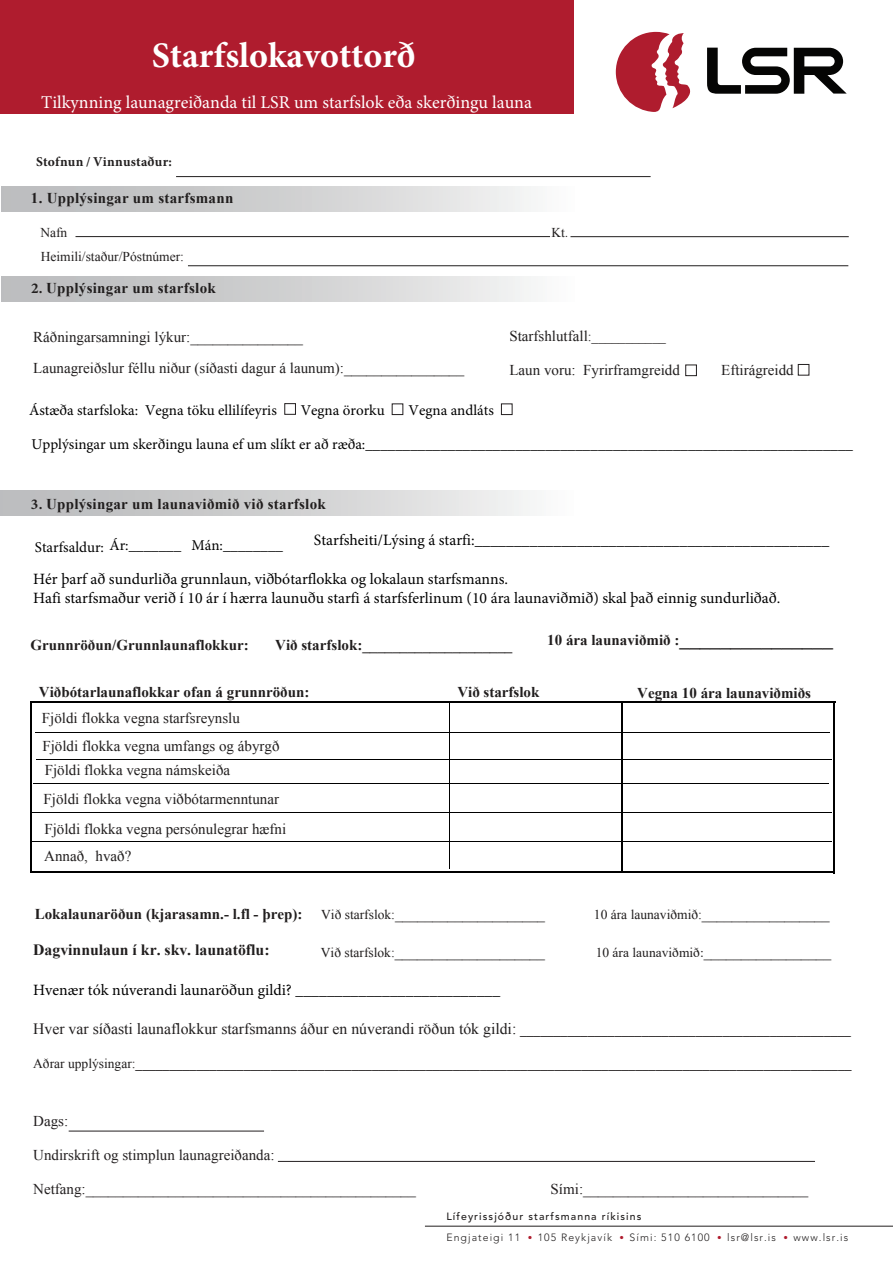
<style>
.page{position:relative;width:893px;height:1263px;background:#fff}
.page>*{position:absolute;margin:0;border:0;box-sizing:border-box;transform-origin:0 0}
.t1{font:700 36px "Minion Pro";color:#fff}
.t2{font:300 33px "Avenir LT Std";color:#af1c2e}
.t3{font:18px "Minion Pro";color:#fff}
.t4{font:15.75px/18.9px "Minion Pro";color:#000}
.t5{font:15.75px "Times New Roman";color:#211e1e}
.t6{font:700 15.75px "Times New Roman";color:#211e1e}
.t7{font:15px/27.8px "Times New Roman";color:#211e1e}
.t8{font:15px "Minion Pro";color:#000}
.t9{font:700 15px "Times New Roman";color:#211e1e}
.t10{font:15px/31.2px "Times New Roman";color:#211e1e}
.t11{font:15px "Times New Roman";color:#231f20}
.t12{font:700 15px "Times New Roman";letter-spacing:.02em;color:#211e1e}
.t13{font:700 15px "Times New Roman";color:#211e1e}
.t14{font:700 13.5px "Times New Roman";color:#211e1e}
.t15{font:13.5px "Times New Roman";color:#211e1e}
.t16{font:13.5px "Times New Roman";color:#211e1e}
.t17{font:700 13.5px "Minion Pro";letter-spacing:.02em;color:#211e1e}
.t18{font:300 10.5px "Avenir LT Std";letter-spacing:.1em;color:#211e1e}
.t19{font:500 10.5px "Avenir LT Std";letter-spacing:.1em;color:#211e1e}
.s1{font-family:"Avenir LT Std";font-weight:300}
.s2{font-family:"Minion Pro"}
.s3{font-size:13.5px}
.s4{font-style:inherit}
.s5{font-size:20.4px}
.s6{font-size:15px}
.s7{font-weight:700;font-size:13.5px}
.s8{font-weight:400}
</style>
<div class="page">
<div style="left:0;top:0;width:573px;height:114px;background:#af1c2e"></div>
<hr style="left:425px;top:1226px;width:467px;height:1px;background:#211e1e">
<svg style="left:615px;top:32px;width:76px;height:80px"></svg>
<svg style="left:707px;top:48px;width:139px;height:46px"></svg>
<div style="left:0;top:491px;width:573px;height:25px;background:linear-gradient(to right,#b4b5b7,#f4f5f4)"></div>
<div style="left:1px;top:187px;width:573px;height:25px;background:linear-gradient(to right,#b4b5b7,#f4f5f4)"></div>
<hr style="left:278px;top:1161px;width:537px;height:1px;background:#231f20">
<hr style="left:69px;top:1131px;width:195px;height:1px;background:#231f20">
<hr style="left:75px;top:236px;width:475px;height:1px;background:#211e1e">
<hr style="left:188px;top:265px;width:660px;height:1px;background:#211e1e">
<hr style="left:570px;top:236px;width:278px;height:1px;background:#211e1e">
<hr style="left:176px;top:176px;width:474px;height:1px;background:#211e1e">
<div style="left:1px;top:277px;width:573px;height:25px;background:linear-gradient(to right,#b4b5b7,#f4f5f4)"></div>
<div style="left:685px;top:365px;width:11px;height:11px;border:1px solid #231f20"></div>
<div style="left:501px;top:404px;width:11px;height:11px;border:1px solid #231f20"></div>
<div style="left:798px;top:364px;width:11px;height:11px;border:1px solid #231f20"></div>
<hr style="left:30px;top:701px;width:805px;height:2px;background:#000">
<hr style="left:34px;top:784px;width:795px;height:1px;background:#000">
<hr style="left:36px;top:759px;width:796px;height:1px;background:#000">
<div style="left:284px;top:403px;width:12px;height:12px;border:1px solid #231f20"></div>
<div style="left:392px;top:404px;width:11px;height:11px;border:1px solid #231f20"></div>
<hr style="left:35px;top:733px;width:794px;height:1px;background:#000">
<hr style="left:31px;top:872px;width:801px;height:1px;background:#000">
<hr style="left:450px;top:702px;width:1px;height:167px;background:#000">
<hr style="left:621px;top:703px;width:2px;height:168px;background:#000">
<hr style="left:833px;top:702px;width:2px;height:171px;background:#000">
<hr style="left:32px;top:812px;width:800px;height:1px;background:#000">
<hr style="left:30px;top:701px;width:2px;height:172px;background:#000">
<hr style="left:31px;top:841px;width:800px;height:1px;background:#000">
<h1 class="t1" style="left:152px;top:30px;width:265px">Starfslokavottorð</h1>
<p class="t3" style="left:41px;top:90px;width:492px">Tilkynning launagreiðanda til LSR um starfslok eða skerðingu launa</p>
<p class="t17" style="left:36px;top:152px;width:137px">Stofnun / Vinnustaður:</p>
<p class="t12" style="left:31px;top:187px;width:204px">1. Upplýsingar um starfsmann</p>
<p class="t16" style="left:40px;top:223px;width:28px">Nafn</p>
<p class="t16" style="left:551px;top:223px;width:19px">Kt<span class="s1">.</span></p>
<p class="t16" style="left:41px;top:248px;width:145px">Heimili/staður/Póstnúmer:</p>
<p class="t12" style="left:31px;top:277px;width:186px"><span class="s2">2.</span> Upplýsingar um starfslok</p>
<p class="t10" style="left:33px;top:321px;width:432px">Ráðningarsamningi lýkur:_______________<br>Launagreiðslur féllu niður (síðasti dagur á launum):________________</p>
<p class="t10" style="left:509px;top:320px;width:158px">Starfshlutfall<span class="s3">:___________</span></p>
<p class="t10" style="left:509px;top:354px;width:172px">Laun voru: Fyrirframgreidd</p>
<p class="t10" style="left:721px;top:354px;width:74px">Eftirágreidd</p>
<p class="t8" style="left:29px;top:400px;width:249px">Ástæða starfsloka: Vegna töku ellilífeyris</p>
<p class="t8" style="left:301px;top:400px;width:85px">Vegna örorku</p>
<p class="t8" style="left:408px;top:400px;width:87px">Vegna andláts</p>
<p class="t8" style="left:31px;top:434px;width:823px">Upplýsingar um skerðingu launa ef um slíkt er að ræða:_________________________________________________________________</p>
<p class="t12" style="left:31px;top:493px;width:296px"><span class="s2">3.</span> Upplýsingar um launaviðmið við starfslok</p>
<p class="t8" style="left:35px;top:535px;width:249px">Starfsaldur: Ár:_______ Mán:________</p>
<p class="t4" style="left:314px;top:530px;width:516px">Starfsheiti/Lýsing á starfi:_____________________________________________</p>
<p class="t4" style="left:33px;top:569px;width:748px">Hér þarf að sundurliða grunnlaun, viðbótarflokka og lokalaun starfsmanns.<br>Hafi starfsmaður verið í 10 ár í hærra launuðu starfi á starfsferlinum (10 ára launaviðmið) skal það einnig sundurliðað.</p>
<p class="t9" style="left:30px;top:635px;width:220px"><span class="s4">Grunnröð</span>u<span class="s4">n</span>/Grunnlaunaflokkur:</p>
<p class="t9" style="left:275px;top:635px;width:239px">Við starfslok:____________________</p>
<p class="t9" style="left:547px;top:630px;width:287px">10 ára launaviðmið :<span class="s5">_______________</span></p>
<p class="t13" style="left:39px;top:682px;width:272px"><span class="s4">Viðbótarl</span>aunaflokkar ofan á grunnröðun<span class="s4">:</span></p>
<p class="t9" style="left:457px;top:682px;width:84px">Við starfslok</p>
<p class="t9" style="left:637px;top:682px;width:175px">Vegna 10 ára launaviðmiðs</p>
<p class="t7" style="left:42px;top:704px;width:239px">Fjöldi flokka vegna starfsreynslu<br>Fjöldi flokka vegna umfangs og ábyrgð</p>
<p class="t7" style="left:44px;top:755px;width:237px;line-height:29px">Fjöldi flokka vegna námskeiða<br>Fjöldi flokka vegna viðbótarmenntunar</p>
<p class="t7" style="left:44px;top:815px;width:243px">Fjöldi flokka vegna persónulegrar hæfni<br>Annað, hvað?</p>
<p class="t9" style="left:35px;top:904px;width:269px"><span class="s4">Lokalauna</span>röðun (kjarasamn.- l.fl - þrep):</p>
<p class="t7" style="left:321px;top:900px;width:225px"><span class="s3">Við starfslok:</span>____________________</p>
<p class="t15" style="left:594px;top:906px;width:237px">10 ára launaviðmið:<span class="s6">_________________</span></p>
<p class="t6" style="left:33px;top:939px;width:238px">Dagvinnulaun í kr. skv. launatöflu:</p>
<p class="t7" style="left:321px;top:938px;width:225px"><span class="s3">Við starfslok:</span>____________________</p>
<p class="t15" style="left:595px;top:943px;width:237px">10 ára launaviðmið:<span class="s6">_________________</span></p>
<p class="t4" style="left:33px;top:980px;width:468px">Hvenær tók núverandi launaröðun gildi? __________________________</p>
<p class="t5" style="left:33px;top:1018px;width:819px">Hver var síðasti launaflokkur starfsmanns áður en núverandi röðun tók gildi: <span class="s7">_________________________________________________</span></p>
<p class="t14" style="left:33px;top:1054px;width:819px"><span class="s8">Aðrar upplýsingar:</span>____________<span class="s4">_</span>_________________________________________________________________________<span class="s4">_______________</span>_____</p>
<p class="t11" style="left:33px;top:1111px;width:36px">Dags:</p>
<p class="t11" style="left:33px;top:1145px;width:243px">Undirskrift og stimplun launagreiðanda:</p>
<p class="t11" style="left:33px;top:1179px;width:384px">Netf<span class="s4">a</span>ng:_______________<span class="s4">__________________</span>___________</p>
<p class="t11" style="left:550px;top:1179px;width:259px">Sími:______________________________</p>
<p class="t19" style="left:446px;top:1210px;width:196px">Lífeyrissjóður starfsmanna ríkisins</p>
<p class="t18" style="left:446px;top:1231px;width:75px">Engjateigi 11</p>
<h2 class="t2" style="left:525px;top:1218px;width:10px">·</h2>
<p class="t18" style="left:537px;top:1231px;width:76px">105 Reykjavík</p>
<h2 class="t2" style="left:617px;top:1218px;width:10px">·</h2>
<p class="t18" style="left:629px;top:1231px;width:82px">Sími: 510 6100</p>
<h2 class="t2" style="left:715px;top:1218px;width:10px">·</h2>
<p class="t18" style="left:727px;top:1231px;width:50px">lsr@lsr.is</p>
<h2 class="t2" style="left:781px;top:1218px;width:10px">·</h2>
<p class="t18" style="left:793px;top:1231px;width:56px">www.lsr.is</p>
</div>
